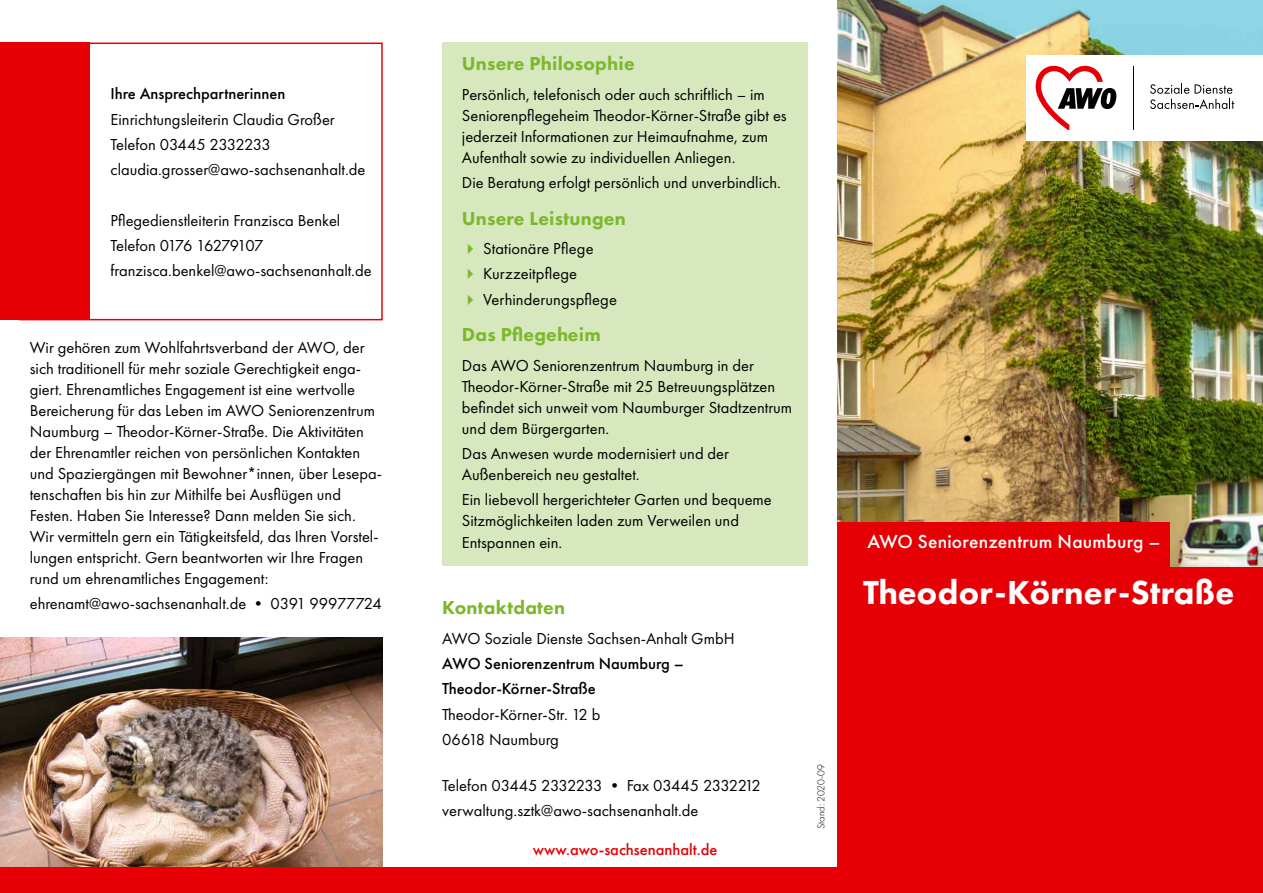
<style>
.page{position:relative;width:1263px;height:893px;background:#fff}
.page>*{position:absolute;margin:0;border:0;box-sizing:border-box;transform-origin:0 0}
.t1{font:800 34.5px "Futura PT";letter-spacing:.01em;color:#fff}
.t2{font:800 19.5px "Futura PT";letter-spacing:.01em;color:#7cb82d}
.t3{font:500 19.5px "Futura PT";letter-spacing:.01em;color:#fff}
.t4{font:16.5px/21px "Futura PT";color:#000}
.t5{font:500 16.5px/25.2px "Futura PT";color:#000}
.t6{font:500 16.5px "Futura PT";color:#e60005}
.t7{font:300 10.5px "Futura PT";color:#000}
</style>
<div class="page">
<img style="left:0;top:637px;width:383px;height:230px">
<div style="left:442px;top:43px;width:366px;height:523px;background:#d8e8be"></div>
<img style="left:838px;top:0;width:425px;height:568px">
<div style="left:0;top:867px;width:1263px;height:26px;background:#e60005"></div>
<div style="left:838px;top:568px;width:425px;height:325px;background:#e60005"></div>
<div style="left:838px;top:522px;width:332px;height:47px;background:#e60005"></div>
<div style="left:1027px;top:55px;width:236px;height:85px;background:#fff"></div>
<hr style="left:1133px;top:66px;width:1px;height:64px;background:#000">
<svg style="left:1036px;top:66px;width:80px;height:64px"></svg>
<svg style="left:1150px;top:84px;width:84px;height:25px"></svg>
<div style="left:19px;top:43px;width:364px;height:277px;border:2px solid #e60005"></div>
<div style="left:0;top:43px;width:89px;height:277px;background:#e60005"></div>
<p class="t5" style="left:111px;top:81px;width:176px">Ihre Ansprechpartnerinnen</p>
<p class="t4" style="left:111px;top:106px;width:256px;line-height:25.2px">Einrichtungsleiterin Claudia Großer<br>Telefon 03445 2332233 claudia.grosser@awo-sachsenanhalt.de</p>
<p class="t4" style="left:111px;top:207px;width:263px;line-height:25.2px">Pflegedienstleiterin Franzisca Benkel<br>Telefon 0176 16279107 franzisca.benkel@awo-sachsenanhalt.de</p>
<p class="t4" style="left:30px;top:337px;width:354px">Wir gehören zum Wohlfahrtsverband der AWO, der sich traditionell für mehr soziale Gerechtigkeit enga&shy;giert. Ehrenamtliches Engagement ist eine wertvolle Bereicherung für das Leben im AWO Seniorenzentrum Naumburg – Theodor-Körner-Straße. Die Aktivitäten der Ehrenamtler reichen von persönlichen Kontakten und Spaziergängen mit Bewohner*innen, über Lesepa&shy;tenschaften bis hin zur Mithilfe bei Ausflügen und Festen. Haben Sie Interesse? Dann melden Sie sich.<br>Wir vermitteln gern ein Tätigkeitsfeld, das Ihren Vorstel&shy;lungen entspricht. Gern beantworten wir Ihre Fragen rund um ehrenamtliches Engagement:</p>
<p class="t4" style="left:30px;top:593px;width:354px">ehrenamt@awo-sachsenanhalt.de • 0391 99977724</p>
<p class="t2" style="left:462px;top:51px;width:174px">Unsere Philosophie</p>
<p class="t4" style="left:462px;top:84px;width:326px">Persönlich, telefonisch oder auch schriftlich – im Seniorenpflegeheim Theodor-Körner-Straße gibt es jederzeit Informationen zur Heimaufnahme, zum Aufenthalt sowie zu individuellen Anliegen.</p>
<p class="t4" style="left:462px;top:172px;width:320px">Die Beratung erfolgt persönlich und unverbindlich.</p>
<p class="t2" style="left:462px;top:206px;width:165px">Unsere Leistungen</p>
<p class="t4" style="left:483px;top:236px;width:135px;line-height:25.2px">Stationäre Pflege<br>Kurzzeitpflege<br>Verhinderungspflege</p>
<p class="t2" style="left:462px;top:323px;width:140px">Das Pflegeheim</p>
<p class="t4" style="left:462px;top:355px;width:332px">Das AWO Seniorenzentrum Naumburg in der Theodor-Körner-Straße mit 25 Betreuungsplätzen befindet sich unweit vom Naumburger Stadtzentrum und dem Bürgergarten.</p>
<p class="t4" style="left:462px;top:443px;width:269px">Das Anwesen wurde modernisiert und der<br>Außenbereich neu gestaltet.</p>
<p class="t4" style="left:462px;top:489px;width:311px">Ein liebevoll hergerichteter Garten und bequeme<br>Sitzmöglichkeiten laden zum Verweilen und<br>Entspannen ein.</p>
<p class="t2" style="left:442px;top:596px;width:124px">Kontaktdaten</p>
<p class="t4" style="left:442px;top:628px;width:294px">AWO Soziale Dienste Sachsen-Anhalt GmbH</p>
<p class="t5" style="left:442px;top:651px;width:243px">AWO Seniorenzentrum Naumburg –<br>Theodor-Körner-Straße</p>
<p class="t4" style="left:442px;top:701px;width:160px;line-height:25.2px">Theodor-Körner-Str. 12 b<br>06618 Naumburg</p>
<p class="t4" style="left:442px;top:773px;width:320px;line-height:25.2px">Telefon 03445 2332233 • Fax 03445 2332212 verwaltung.sztk@awo-sachsenanhalt.de</p>
<p class="t6" style="left:533px;top:839px;width:186px">www.awo-sachsenanhalt.de</p>
<p class="t7" style="left:815px;top:829px;width:66px;rotate:-90deg">Stand: 2020-09</p>
<p class="t3" style="left:867px;top:530px;width:295px">AWO Seniorenzentrum Naumburg –</p>
<h1 class="t1" style="left:863px;top:571px;width:372px">Theodor-Körner-Straße</h1>
</div>
